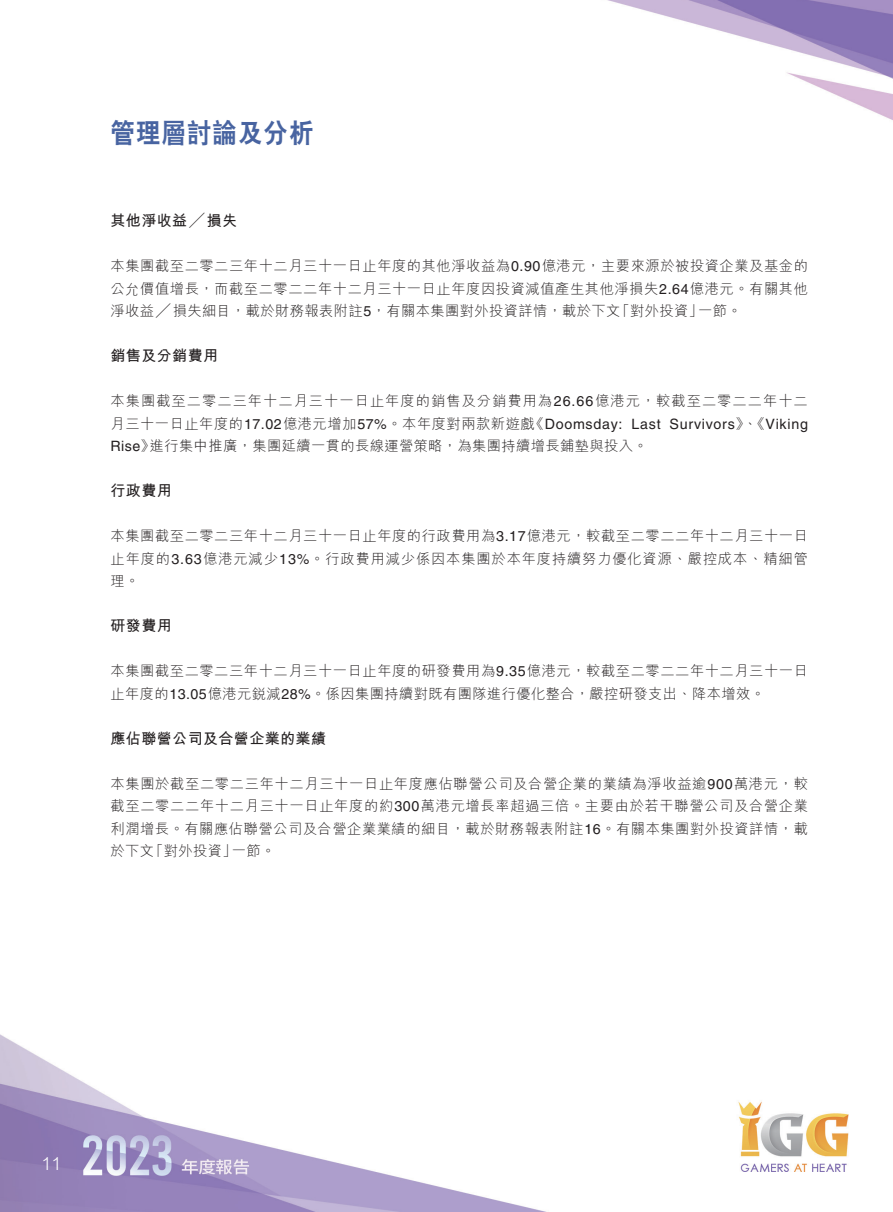
<style>
.page{position:relative;width:893px;height:1212px;background:#fff}
.page>*{position:absolute;margin:0;border:0;box-sizing:border-box;transform-origin:0 0}
.t1{font:800 27px "C Hei 2 HK";letter-spacing:.05em;color:#4864a1;scale:.9 1}
.t2{font:300 18px "M Hei HK";color:#fff}
.t3{font:700 15px "M Hei HK";letter-spacing:.03em;color:#231f20}
.t4{font:300 14.25px/22.5px "M Hei HK";letter-spacing:.04em;color:#231f20}
.t5{font:300 14.25px "M Hei HK";letter-spacing:.07em;color:#231f20}
.t6{font:14.25px "Helvetica LT Std";letter-spacing:.05em;color:#231f20}
.s1{font-family:"Helvetica LT Std";font-weight:400}
.s2{font-family:"M Hei HK";font-weight:300}
</style>
<div class="page">
<img style="left:0;top:0;width:893px;height:1212px">
<h1 class="t1" style="left:111px;top:115px;width:227px">管理層討論及分析</h1>
<p class="t3" style="left:111px;top:210px;width:128px">其他淨收益╱損失</p>
<p class="t4" style="left:111px;top:254px;width:699px">本集團截至二零二三年十二月三十一日止年度的其他淨收益為<span class="s1">0.90</span>億港元，主要來源於被投資企業及基金的</p>
<p class="t4" style="left:111px;top:277px;width:699px">公允價值增長，而截至二零二二年十二月三十一日止年度因投資減值產生其他淨損失<span class="s1">2.64</span>億港元。有關其他</p>
<p class="t4" style="left:698px;top:299px;width:45px">一節。</p>
<p class="t4" style="left:111px;top:299px;width:511px">淨收益╱損失細目，載於財務報表附註<span class="s1">5</span>，有關本集團對外投資詳情，載於下文</p>
<p class="t3" style="left:111px;top:345px;width:109px">銷售及分銷費用</p>
<p class="t5" style="left:111px;top:393px;width:699px">本集團截至二零二三年十二月三十一日止年度的銷售及分銷費用為<span class="s1">26.66</span>億港元，較截至二零二二年十二</p>
<p class="t6" style="left:670px;top:415px;width:140px">Survivors<span class="s2">》、《</span>Viking</p>
<p class="t4" style="left:616px;top:299px;width:89px">「對外投資」</p>
<p class="t4" style="left:150px;top:412px;width:499px;text-indent:-39px">月三十一日止年度的<span class="s1">17.02</span>億港元增加<span class="s1">57%</span>。本年度對兩款新遊戲<br>進行集中推廣，集團延續一貫的長線運營策略，為集團持續增長鋪墊與投入。</p>
<p class="t6" style="left:530px;top:415px;width:94px"><span class="s2">《</span>Doomsday:</p>
<p class="t6" style="left:631px;top:415px;width:31px">Last</p>
<p class="t6" style="left:111px;top:438px;width:46px">Rise<span class="s2">》</span></p>
<p class="t3" style="left:111px;top:480px;width:63px">行政費用</p>
<p class="t4" style="left:111px;top:524px;width:699px;text-align:justify">本集團截至二零二三年十二月三十一日止年度的行政費用為<span class="s1">3.17</span>億港元，較截至二零二二年十二月三十一日止年度的<span class="s1">3.63</span>億港元減少<span class="s1">13%</span>。行政費用減少係因本集團於本年度持續努力優化資源、嚴控成本、精細管理。</p>
<p class="t3" style="left:111px;top:615px;width:63px">研發費用</p>
<p class="t4" style="left:111px;top:659px;width:699px">本集團截至二零二三年十二月三十一日止年度的研發費用為<span class="s1">9.35</span>億港元，較截至二零二二年十二月三十一日止年度的<span class="s1">13.05</span>億港元銳減<span class="s1">28%</span>。係因集團持續對既有團隊進行優化整合，嚴控研發支出、降本增效。</p>
<p class="t3" style="left:111px;top:727px;width:217px">應佔聯營公司及合營企業的業績</p>
<p class="t4" style="left:111px;top:772px;width:699px">本集團於截至二零二三年十二月三十一日止年度應佔聯營公司及合營企業的業績為淨收益逾<span class="s1">900</span>萬港元，較</p>
<p class="t4" style="left:111px;top:794px;width:699px">截至二零二二年十二月三十一日止年度的約<span class="s1">300</span>萬港元增長率超過三倍。主要由於若干聯營公司及合營企業</p>
<p class="t4" style="left:111px;top:817px;width:699px">利潤增長。有關應佔聯營公司及合營企業業績的細目，載於財務報表附註<span class="s1">16</span>。有關本集團對外投資詳情，載</p>
<p class="t4" style="left:232px;top:839px;width:45px">一節。</p>
<p class="t4" style="left:149px;top:839px;width:89px">「對外投資」</p>
<p class="t4" style="left:111px;top:839px;width:45px">於下文</p>
<p class="t2" style="left:41px;top:1154px;width:22px">11</p>
</div>
